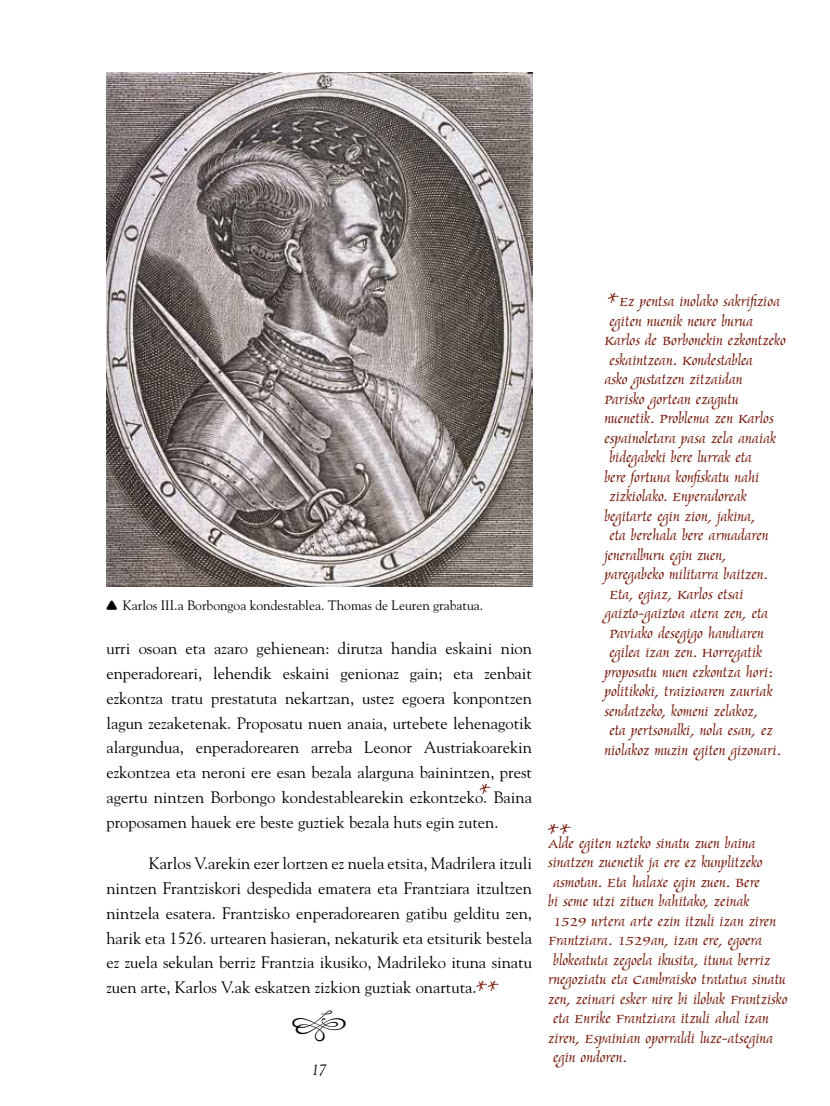
<style>
.page{position:relative;width:830px;height:1106px;background:#fff}
.page>*{position:absolute;margin:0;border:0;box-sizing:border-box;transform-origin:0 0}
.t1{font:24px "Marydale";color:#7a1f10}
.t2{font:18px/19.5px "Marigold";color:#7a1f10;scale:1.25 1}
.t3{font:16.5px/24.8px "Goudy";color:#000;text-align:justify}
.t4{font:italic 15px "Goudy";color:#000}
.t5{font:13.5px "Goudy";color:#000}
.s1{font-family:"Distro Bats"}
</style>
<div class="page">
<img style="left:106px;top:72px;width:425px;height:515px">
<p class="t5" style="left:106px;top:597px;width:378px"><span class="s1">&lt;</span> Karlos III.a Borbongoa kondestablea. Thomas de Leuren grabatua.</p>
<p class="t3" style="left:106px;top:635px;width:427px">urri osoan eta azaro gehienean: dirutza handia eskaini nion enperadoreari, lehendik eskaini genionaz gain; eta zenbait ezkontza tratu prestatuta nekartzan, ustez egoera konpontzen lagun zezaketenak. Proposatu nuen anaia, urtebete lehenagotik alargundua, enperadorearen arreba Leonor Austriakoarekin ezkontzea eta neroni ere esan bezala alarguna bainintzen, prest agertu nintzen Borbongo kondestablearekin ezkontzeko. Baina proposamen hauek ere beste guztiek bezala huts egin zuten.</p>
<p class="t3" style="left:106px;top:850px;width:427px;text-indent:43px">Karlos V.arekin ezer lortzen ez nuela etsita, Madrilera itzuli nintzen Frantziskori despedida ematera eta Frantziara itzultzen nintzela esatera. Frantzisko enperadorearen gatibu gelditu zen, harik eta 1526. urtearen hasieran, nekaturik eta etsiturik bestela ez zuela sekulan berriz Frantzia ikusiko, Madrileko ituna sinatu zuen arte, Karlos V.ak eskatzen zizkion guztiak onartuta.</p>
<h1 class="t1" style="left:479px;top:778px;width:13px">*</h1>
<h1 class="t1" style="left:475px;top:975px;width:25px">**</h1>
<p class="t4" style="left:311px;top:1061px;width:16px">17</p>
<h1 class="t1" style="left:547px;top:818px;width:25px">**</h1>
<h1 class="t1" style="left:607px;top:287px;width:13px">*</h1>
<p class="t2" style="left:604px;top:292px;width:147px;text-indent:15px">Ez pentsa inolako sakrifizioa egiten nuenik neure burua<br>Karlos de Borbonekin ezkontzeko eskaintzean. Kondestablea<br>asko gustatzen zitzaidan<br>Parisko gortean ezagutu nuenetik. Problema zen Karlos espainoletara pasa zela anaiak bidegabeki bere lurrak eta<br>bere fortuna konfiskatu nahi zizkiolako. Enperadoreak begitarte egin zion, jakina,<br>eta berehala bere armadaren jeneralburu egin zuen, paregabeko militarra baitzen.<br>Eta, egiaz, Karlos etsai gaizto-gaiztoa atera zen, eta<br>Paviako desegigo handiaren egilea izan zen. Horregatik proposatu nuen ezkontza hori: politikoki, traizioaren zauriak sendatzeko, komeni zelakoz,<br>eta pertsonalki, nola esan, ez niolakoz muzin egiten gizonari.</p>
<p class="t2" style="left:548px;top:834px;width:193px">Alde egiten uzteko sinatu zuen baina sinatzen zuenetik ja ere ez kunplitzeko asmotan. Eta halaxe egin zuen. Bere<br>bi seme utzi zituen bahitako, zeinak<br>1529 urtera arte ezin itzuli izan ziren Frantziara. 1529an, izan ere, egoera blokeatuta zegoela ikusita, ituna berriz rnegoziatu eta Cambraisko tratatua sinatu zen, zeinari esker nire bi ilobak Frantzisko eta Enrike Frantziara itzuli ahal izan ziren, Espainian oporraldi luze-atsegina egin ondoren.</p>
</div>
